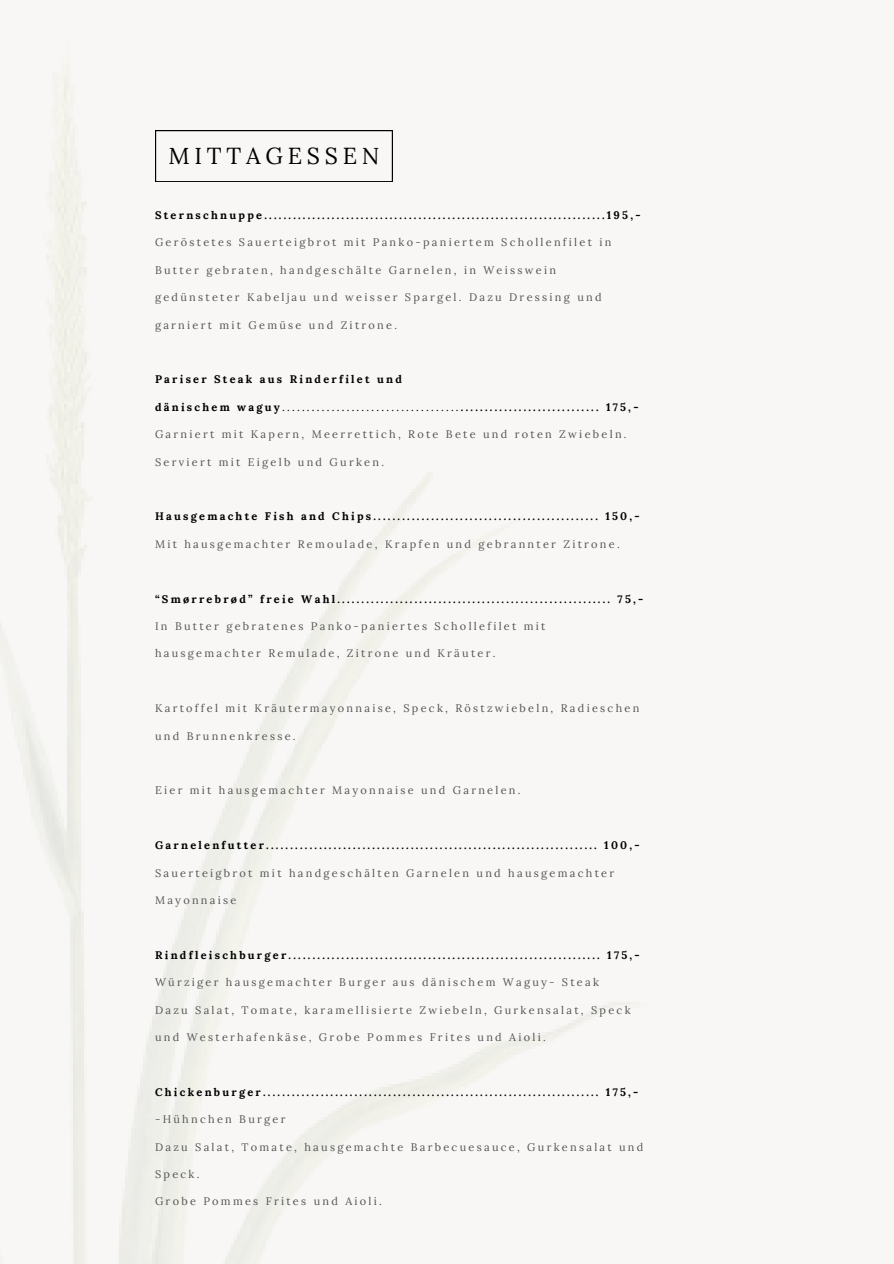
<style>
.page{position:relative;width:894px;height:1264px;background:#fff}
.page>*{position:absolute;margin:0;border:0;box-sizing:border-box;transform-origin:0 0}
.t1{font:23.1px "Lora";letter-spacing:.205em;color:#000}
.t2{font:10.95px "Lora";letter-spacing:.205em;color:#545454}
.t3{font:700 10.95px "Lora";letter-spacing:.205em;color:#000}
.s1{font-weight:400}
</style>
<div class="page">
<div style="left:0;top:0;width:893px;height:1263px;background:#f8f7f5"></div>
<img style="left:23px;top:79px;width:601px;height:1184px">
<svg style="left:155px;top:130px;width:237px;height:52px"></svg>
<p class="t1" style="left:168px;top:141px;width:212px">MITTAGESSEN</p>
<h1 class="t3" style="left:155px;top:208px;width:487px">Sternschnuppe.......................................................................195,-</h1>
<p class="t2" style="left:155px;top:235px;width:458px">Geröstetes Sauerteigbrot mit Panko-paniertem Schollenfilet in</p>
<p class="t2" style="left:155px;top:263px;width:402px">Butter gebraten, handgeschälte Garnelen, in Weisswein</p>
<p class="t2" style="left:155px;top:290px;width:448px">gedünsteter Kabeljau und weisser Spargel. Dazu Dressing und</p>
<p class="t2" style="left:155px;top:317px;width:243px">garniert mit Gemüse und Zitrone.</p>
<p class="t3" style="left:155px;top:372px;width:248px">Pariser Steak aus Rinderfilet und</p>
<p class="t3" style="left:155px;top:400px;width:485px">dänischem waguy<span class="s1">....................................</span>............................. 175,-</p>
<p class="t2" style="left:155px;top:427px;width:473px">Garniert mit Kapern, Meerrettich, Rote Bete und roten Zwiebeln.</p>
<p class="t2" style="left:155px;top:454px;width:230px">Serviert mit Eigelb und Gurken.</p>
<p class="t3" style="left:155px;top:509px;width:486px">Hausgemachte Fish and Chips............................................... 150,-</p>
<p class="t2" style="left:155px;top:536px;width:466px">Mit hausgemachter Remoulade, Krapfen und gebrannter Zitrone.</p>
<p class="t3" style="left:155px;top:591px;width:489px">“Smørrebrød” freie Wahl......................................................... 75,-</p>
<p class="t2" style="left:155px;top:619px;width:392px">In Butter gebratenes Panko-paniertes Schollefilet mit</p>
<p class="t2" style="left:155px;top:646px;width:342px">hausgemachter Remulade, Zitrone und Kräuter.</p>
<p class="t2" style="left:155px;top:701px;width:486px">Kartoffel mit Kräutermayonnaise, Speck, Röstzwiebeln, Radieschen</p>
<p class="t2" style="left:155px;top:728px;width:142px">und Brunnenkresse.</p>
<p class="t2" style="left:155px;top:783px;width:367px">Eier mit hausgemachter Mayonnaise und Garnelen.</p>
<p class="t3" style="left:155px;top:838px;width:486px">Garnelenfutter..................................................................... 100,-</p>
<p class="t2" style="left:155px;top:865px;width:460px">Sauerteigbrot mit handgeschälten Garnelen und hausgemachter</p>
<p class="t2" style="left:155px;top:892px;width:83px">Mayonnaise</p>
<p class="t3" style="left:155px;top:947px;width:486px">Rindfleischburger................................................................. 175,-</p>
<p class="t2" style="left:155px;top:975px;width:445px">Würziger hausgemachter Burger aus dänischem Waguy- Steak</p>
<p class="t2" style="left:155px;top:1002px;width:477px">Dazu Salat, Tomate, karamellisierte Zwiebeln, Gurkensalat, Speck</p>
<p class="t2" style="left:155px;top:1029px;width:392px">und Westerhafenkäse, Grobe Pommes Frites und Aioli.</p>
<p class="t3" style="left:155px;top:1084px;width:485px">Chickenburger...................................................................... 175,-</p>
<p class="t2" style="left:155px;top:1112px;width:132px">-Hühnchen Burger</p>
<p class="t2" style="left:155px;top:1139px;width:490px">Dazu Salat, Tomate, hausgemachte Barbecuesauce, Gurkensalat und</p>
<p class="t2" style="left:155px;top:1166px;width:46px">Speck.</p>
<p class="t2" style="left:155px;top:1194px;width:228px">Grobe Pommes Frites und Aioli.</p>
</div>
